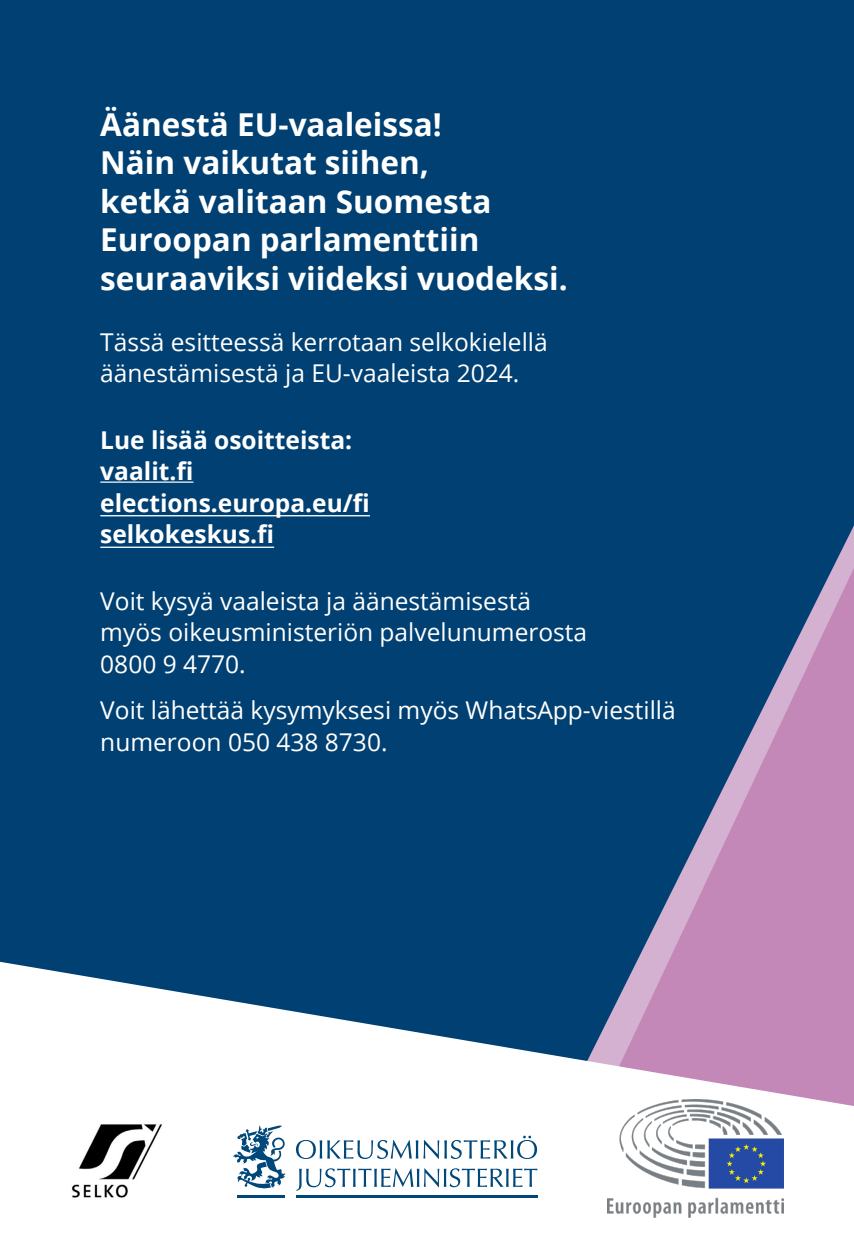
<style>
.page{position:relative;width:854px;height:1241px;background:#fff}
.page>*{position:absolute;margin:0;border:0;box-sizing:border-box;transform-origin:0 0}
.Takakansi_iso{font:700 31.5px/38.5px "Open Sans";color:#fff}
.Leipis{font:24.5px/31.5px "Open Sans";color:#fff}
.Leipis-2{font:700 24.5px "Open Sans";color:#fff}
</style>
<div class="page">
<div style="left:0;top:0;width:853px;height:1240px;background:#004072"></div>
<svg style="left:637px;top:567px;width:216px;height:394px"></svg>
<svg style="left:0;top:961px;width:853px;height:147px"></svg>
<div style="left:0;top:1108px;width:853px;height:132px;background:#fff"></div>
<hr style="left:100px;top:481px;width:93px;height:1px;background:#fff">
<hr style="left:100px;top:515px;width:270px;height:1px;background:#fff">
<hr style="left:100px;top:546px;width:174px;height:2px;background:#fff">
<img style="left:72px;top:1124px;width:91px;height:74px">
<svg style="left:233px;top:1125px;width:52px;height:63px"></svg>
<svg style="left:296px;top:1135px;width:241px;height:23px"></svg>
<hr style="left:237px;top:1194px;width:47px;height:2px;background:#00487a">
<hr style="left:296px;top:1194px;width:241px;height:2px;background:#00487a">
<svg style="left:296px;top:1168px;width:241px;height:22px"></svg>
<img style="left:607px;top:1098px;width:176px;height:119px">
<p class="Takakansi_iso" style="left:100px;top:104px;width:343px">Äänestä EU-vaaleissa!</p>
<p class="Takakansi_iso" style="left:100px;top:142px;width:468px">Näin vaikutat siihen,<br>ketkä valitaan Suomesta<br>Euroopan parlamenttiin seuraaviksi viideksi vuodeksi.</p>
<p class="Leipis" style="left:100px;top:325px;width:449px">Tässä esitteessä kerrotaan selkokielellä</p>
<p class="Leipis" style="left:100px;top:357px;width:420px">äänestämisestä ja EU-vaaleista 2024.</p>
<p class="Leipis-2" style="left:100px;top:422px;width:253px">Lue lisää osoitteista:</p>
<p class="Leipis-2" style="left:100px;top:454px;width:95px">vaalit.fi</p>
<p class="Leipis-2" style="left:100px;top:485px;width:271px">elections.europa.eu/fi</p>
<p class="Leipis-2" style="left:100px;top:517px;width:175px">selkokeskus.fi</p>
<p class="Leipis" style="left:100px;top:584px;width:488px">Voit kysyä vaaleista ja äänestämisestä myös oikeusministeriön palvelunumerosta<br>0800 9 4770.</p>
<p class="Leipis" style="left:100px;top:693px;width:576px">Voit lähettää kysymyksesi myös WhatsApp-viestillä numeroon 050 438 8730.</p>
</div>
